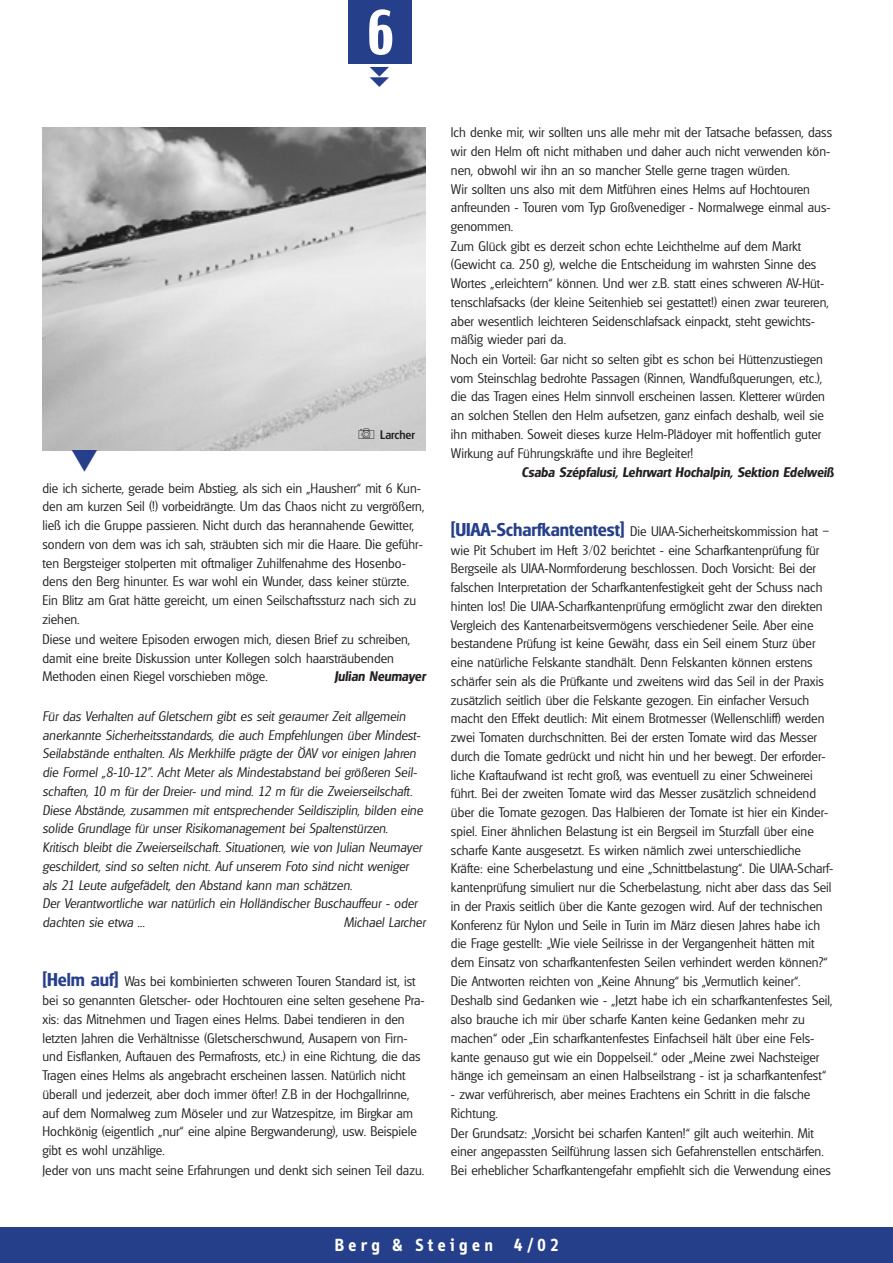
<style>
.page{position:relative;width:893px;height:1263px;background:#fff}
.page>*{position:absolute;margin:0;border:0;box-sizing:border-box;transform-origin:0 0}
.t1{font:54px "Techno";color:#fff}
.t2{font:700 18px "Info";letter-spacing:.245em;color:#fff}
.t3{font:300 13.5px/18.9px "Glasgow";color:#231f20}
.t4{font:italic 300 13.5px/18.8px "Glasgow";color:#231f20}
.t5{font:italic 600 13.5px "Glasgow";color:#231f20}
.t6{font:500 12px "Glasgow";color:#231f20}
.s1{font-weight:600;font-size:18px;color:#263f8a}
</style>
<div class="page">
<div style="left:1px;top:1227px;width:891px;height:35px;background:#263f8a"></div>
<div style="left:348px;top:0;width:64px;height:64px;background:#263f8a"></div>
<img style="left:43px;top:128px;width:382px;height:323px">
<svg style="left:359px;top:429px;width:15px;height:10px"></svg>
<svg style="left:72px;top:450px;width:25px;height:1px"></svg>
<h1 class="t1" style="left:367px;top:0;width:28px">6</h1>
<p class="t6" style="left:380px;top:430px;width:36px">Larcher</p>
<p class="t3" style="left:43px;top:480px;width:383px">die ich sicherte, gerade beim Abstieg, als sich ein „Hausherr“ mit 6 Kun&shy;den am kurzen Seil (!) vorbeidrängte. Um das Chaos nicht zu vergrößern, ließ ich die Gruppe passieren. Nicht durch das herannahende Gewitter, sondern von dem was ich sah, sträubten sich mir die Haare. Die geführ&shy;ten Bergsteiger stolperten mit oftmaliger Zuhilfenahme des Hosenbo&shy;dens den Berg hinunter. Es war wohl ein Wunder, dass keiner stürzte.<br>Ein Blitz am Grat hätte gereicht, um einen Seilschaftssturz nach sich zu ziehen.<br>Diese und weitere Episoden erwogen mich, diesen Brief zu schreiben, damit eine breite Diskussion unter Kollegen solch haarsträubenden Methoden einen Riegel vorschieben möge.</p>
<p class="t5" style="left:334px;top:671px;width:93px">Julian Neumayer</p>
<p class="t4" style="left:43px;top:708px;width:382px">Für das Verhalten auf Gletschern gibt es seit geraumer Zeit allgemein anerkannte Sicherheitsstandards, die auch Empfehlungen über Mindest-Seilabstände enthalten. Als Merkhilfe prägte der ÖAV vor einigen Jahren die Formel „8-10-12". Acht Meter als Mindestabstand bei größeren Seil&shy;schaften, 10 m für der Dreier- und mind. 12 m für die Zweierseilschaft.<br>Diese Abstände, zusammen mit entsprechender Seildisziplin, bilden eine solide Grundlage für unser Risikomanagement bei Spaltenstürzen.<br>Kritisch bleibt die Zweierseilschaft. Situationen, wie von Julian Neumayer geschildert, sind so selten nicht. Auf unserem Foto sind nicht weniger als 21 Leute aufgefädelt, den Abstand kann man schätzen.<br>Der Verantwortliche war natürlich ein Holländischer Buschauffeur - oder dachten sie etwa ...</p>
<p class="t4" style="left:344px;top:914px;width:83px">Michael Larcher</p>
<p class="t3" style="left:43px;top:973px;width:383px"><span class="s1">[Helm auf]</span> Was bei kombinierten schweren Touren Standard ist, ist bei so genannten Gletscher- oder Hochtouren eine selten gesehene Pra&shy;xis: das Mitnehmen und Tragen eines Helms. Dabei tendieren in den letzten Jahren die Verhältnisse (Gletscherschwund, Ausapern von Firn&shy;und Eisflanken, Auftauen des Permafrosts, etc.) in eine Richtung, die das Tragen eines Helms als angebracht erscheinen lassen. Natürlich nicht überall und jederzeit, aber doch immer öfter! Z.B in der Hochgallrinne, auf dem Normalweg zum Möseler und zur Watzespitze, im Birgkar am Hochkönig (eigentlich „nur“ eine alpine Bergwanderung), usw. Beispiele gibt es wohl unzählige.<br>Jeder von uns macht seine Erfahrungen und denkt sich seinen Teil dazu.</p>
<p class="t3" style="left:451px;top:124px;width:382px">Ich denke mir, wir sollten uns alle mehr mit der Tatsache befassen, dass wir den Helm oft nicht mithaben und daher auch nicht verwenden kön&shy;nen, obwohl wir ihn an so mancher Stelle gerne tragen würden.<br>Wir sollten uns also mit dem Mitführen eines Helms auf Hochtouren anfreunden - Touren vom Typ Großvenediger - Normalwege einmal aus&shy;genommen.<br>Zum Glück gibt es derzeit schon echte Leichthelme auf dem Markt (Gewicht ca. 250 g), welche die Entscheidung im wahrsten Sinne des Wortes „erleichtern“ können. Und wer z.B. statt eines schweren AV-Hüt&shy;tenschlafsacks (der kleine Seitenhieb sei gestattet!) einen zwar teureren, aber wesentlich leichteren Seidenschlafsack einpackt, steht gewichts&shy;mäßig wieder pari da.<br>Noch ein Vorteil: Gar nicht so selten gibt es schon bei Hüttenzustiegen vom Steinschlag bedrohte Passagen (Rinnen, Wandfußquerungen, etc.), die das Tragen eines Helm sinnvoll erscheinen lassen. Kletterer würden an solchen Stellen den Helm aufsetzen, ganz einfach deshalb, weil sie ihn mithaben. Soweit dieses kurze Helm-Plädoyer mit hoffentlich guter Wirkung auf Führungskräfte und ihre Begleiter!</p>
<p class="t5" style="left:521px;top:467px;width:314px">Csaba Szépfalusi, Lehrwart Hochalpin, Sektion Edelweiß</p>
<p class="t3" style="left:451px;top:523px;width:384px"><span class="s1">[UIAA-Scharfkantentest]</span> Die UIAA-Sicherheitskommission hat – wie Pit Schubert im Heft 3/02 berichtet - eine Scharfkantenprüfung für Bergseile als UIAA-Normforderung beschlossen. Doch Vorsicht: Bei der falschen Interpretation der Scharfkantenfestigkeit geht der Schuss nach hinten los! Die UIAA-Scharfkantenprüfung ermöglicht zwar den direkten Vergleich des Kantenarbeitsvermögens verschiedener Seile. Aber eine bestandene Prüfung ist keine Gewähr, dass ein Seil einem Sturz über eine natürliche Felskante standhält. Denn Felskanten können erstens schärfer sein als die Prüfkante und zweitens wird das Seil in der Praxis zusätzlich seitlich über die Felskante gezogen. Ein einfacher Versuch macht den Effekt deutlich: Mit einem Brotmesser (Wellenschliff) werden zwei Tomaten durchschnitten. Bei der ersten Tomate wird das Messer durch die Tomate gedrückt und nicht hin und her bewegt. Der erforder&shy;liche Kraftaufwand ist recht groß, was eventuell zu einer Schweinerei führt. Bei der zweiten Tomate wird das Messer zusätzlich schneidend über die Tomate gezogen. Das Halbieren der Tomate ist hier ein Kinder&shy;spiel. Einer ähnlichen Belastung ist ein Bergseil im Sturzfall über eine scharfe Kante ausgesetzt. Es wirken nämlich zwei unterschiedliche Kräfte: eine Scherbelastung und eine „Schnittbelastung“. Die UIAA-Scharf&shy;kantenprüfung simuliert nur die Scherbelastung, nicht aber dass das Seil in der Praxis seitlich über die Kante gezogen wird. Auf der technischen Konferenz für Nylon und Seile in Turin im März diesen Jahres habe ich die Frage gestellt: „Wie viele Seilrisse in der Vergangenheit hätten mit dem Einsatz von scharfkantenfesten Seilen verhindert werden können?“ Die Antworten reichten von „Keine Ahnung“ bis „Vermutlich keiner“.<br>Deshalb sind Gedanken wie - „Jetzt habe ich ein scharfkantenfestes Seil, also brauche ich mir über scharfe Kanten keine Gedanken mehr zu machen“ oder „Ein scharfkantenfestes Einfachseil hält über eine Fels&shy;kante genauso gut wie ein Doppelseil.“ oder „Meine zwei Nachsteiger hänge ich gemeinsam an einen Halbseilstrang - ist ja scharfkantenfest“</p>
<p class="t3" style="left:451px;top:1086px;width:381px">- zwar verführerisch, aber meines Erachtens ein Schritt in die falsche Richtung.<br>Der Grundsatz: „Vorsicht bei scharfen Kanten!“ gilt auch weiterhin. Mit einer angepassten Seilführung lassen sich Gefahrenstellen entschärfen.<br>Bei erheblicher Scharfkantengefahr empfiehlt sich die Verwendung eines</p>
<h2 class="t2" style="left:334px;top:1238px;width:226px">Berg &amp; Steigen 4/02</h2>
</div>
